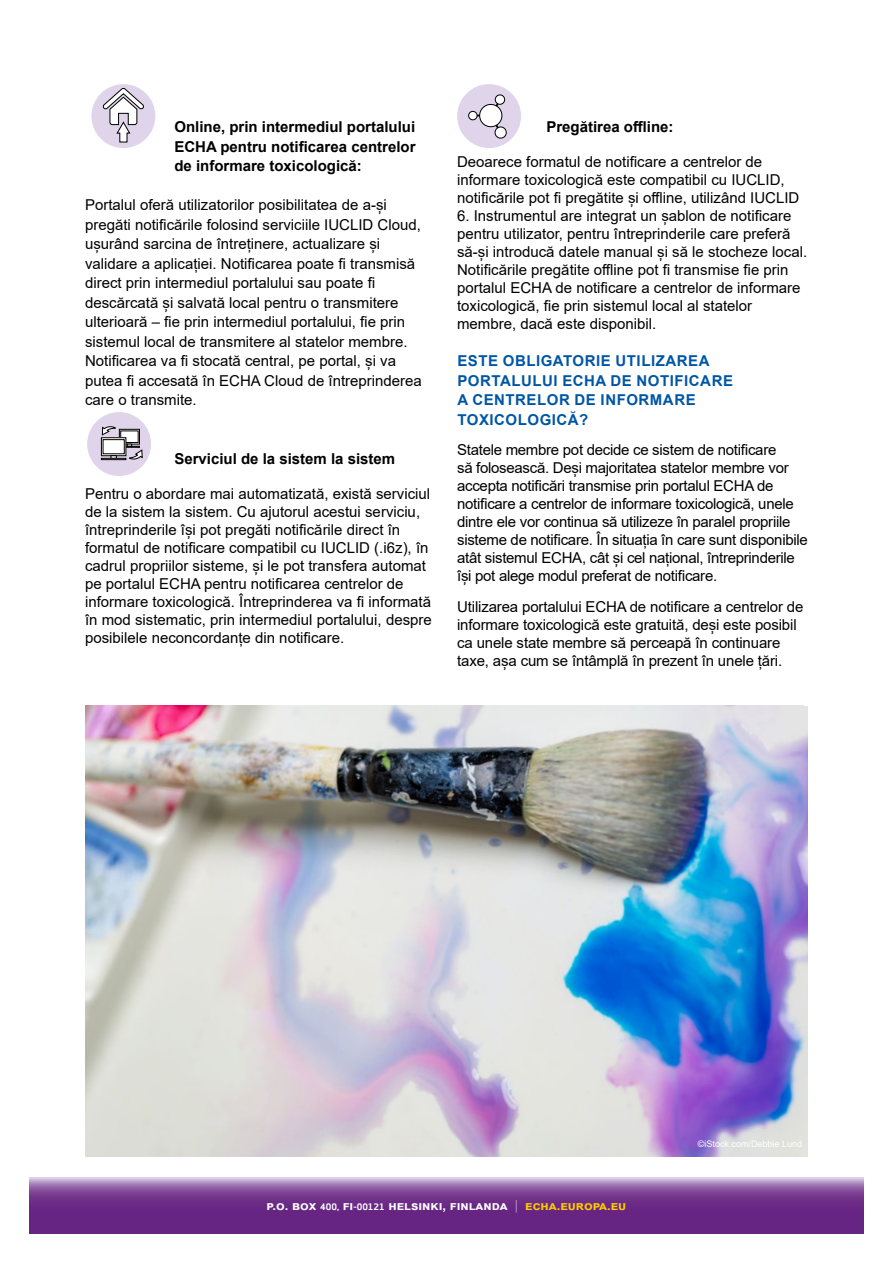
<style>
.page{position:relative;width:893px;height:1263px;background:#fff}
.page>*{position:absolute;margin:0;border:0;box-sizing:border-box;transform-origin:0 0}
.t1{font:15px/18px "Arial";color:#000}
.t2{font:15px/18px "Arial";letter-spacing:-.02em;color:#000}
.t3{font:700 15px/19.5px "Arial";color:#000;text-align:justify}
.t4{font:700 15px/19.5px "Arial";letter-spacing:.035em;color:#0056a4}
.t5{font:700 12.15px "Arial";color:#fff;scale:1.08 1}
.t6{font:9px "Arial";color:#fff}
.s1{font-family:"Apex Sans";font-size:8.7px}
.s2{font-family:"Apex Sans";font-size:8.25px}
.s3{font-family:"Apex Sans";font-weight:300}
.s4{color:#fc0}
</style>
<div class="page">
<svg style="left:30px;top:1178px;width:833px;height:55px;background:#793f92"></svg>
<div style="left:91px;top:84px;width:64px;height:64px;background:#dfd4ea;border-radius:50%"></div>
<svg style="left:103px;top:88px;width:41px;height:54px"></svg>
<div style="left:87px;top:412px;width:64px;height:64px;background:#dfd4ea;border-radius:50%"></div>
<div style="left:119px;top:429px;width:21px;height:15px;border:1px solid #000"></div>
<div style="left:121px;top:431px;width:17px;height:11px;background:#fff"></div>
<div style="left:121px;top:431px;width:17px;height:12px;border:1px solid #000"></div>
<div style="left:101px;top:438px;width:25px;height:18px;border:1px solid #000"></div>
<div style="left:103px;top:440px;width:21px;height:14px;background:#fff"></div>
<div style="left:103px;top:439px;width:21px;height:15px;border:1px solid #000"></div>
<div style="left:101px;top:458px;width:25px;height:2px;border:1px solid #000"></div>
<svg style="left:102px;top:426px;width:14px;height:9px"></svg>
<svg style="left:111px;top:444px;width:31px;height:15px"></svg>
<img style="left:85px;top:706px;width:723px;height:451px">
<div style="left:457px;top:84px;width:64px;height:64px;background:#dfd4ea;border-radius:50%"></div>
<div style="left:480px;top:104px;width:22px;height:23px;background:#fff;border-radius:50%"></div>
<div style="left:479px;top:104px;width:23px;height:23px;border:1px solid #000;border-radius:50%"></div>
<div style="left:495px;top:95px;width:10px;height:9px;background:#fff;border-radius:50%"></div>
<div style="left:495px;top:95px;width:10px;height:9px;border:1px solid #000;border-radius:50%"></div>
<div style="left:495px;top:127px;width:11px;height:11px;background:#fff;border-radius:50%"></div>
<div style="left:495px;top:127px;width:11px;height:11px;border:1px solid #000;border-radius:50%"></div>
<div style="left:469px;top:111px;width:8px;height:9px;background:#fff;border-radius:50%"></div>
<div style="left:468px;top:111px;width:9px;height:9px;border:1px solid #000;border-radius:50%"></div>
<p class="t3" style="left:174px;top:117px;width:243px">Online, prin intermediul portalului ECHA pentru notificarea centrelor de informare toxicologică:</p>
<p class="t1" style="left:85px;top:195px;width:338px;line-height:19.5px">Portalul oferă utilizatorilor posibilitatea de a-și pregăti notificările folosind serviciile IUCLID Cloud, ușurând sarcina de întreținere, actualizare și validare a aplicației. Notificarea poate fi transmisă direct prin intermediul portalului sau poate fi descărcată și salvată local pentru o transmitere ulterioară – fie prin intermediul portalului, fie prin sistemul local de transmitere al statelor membre.<br>Notificarea va fi stocată central, pe portal, și va putea fi accesată în ECHA Cloud de întreprinderea care o transmite.</p>
<p class="t3" style="left:174px;top:449px;width:222px">Serviciul de la sistem la sistem</p>
<p class="t1" style="left:85px;top:484px;width:348px">Pentru o abordare mai automatizată, există serviciul de la sistem la sistem. Cu ajutorul acestui serviciu, întreprinderile își pot pregăti notificările direct în formatul de notificare compatibil cu IUCLID (.i6z), în cadrul propriilor sisteme, și le pot transfera automat pe portalul ECHA pentru notificarea centrelor de informare toxicologică. Întreprinderea va fi informată în mod sistematic, prin intermediul portalului, despre posibilele neconcordanțe din notificare.</p>
<p class="t3" style="left:546px;top:117px;width:129px">Pregătirea offline:</p>
<p class="t1" style="left:457px;top:153px;width:344px">Deoarece formatul de notificare a centrelor de informare toxicologică este compatibil cu IUCLID, notificările pot fi pregătite și offline, utilizând IUCLID</p>
<p class="t1" style="left:457px;top:207px;width:352px">6. Instrumentul are integrat un șablon de notificare pentru utilizator, pentru întreprinderile care preferă să-și introducă datele manual și să le stocheze local.<br>Notificările pregătite offline pot fi transmise fie prin portalul ECHA de notificare a centrelor de informare toxicologică, fie prin sistemul local al statelor membre, dacă este disponibil.</p>
<p class="t4" style="left:457px;top:351px;width:277px">ESTE OBLIGATORIE UTILIZAREA<br>PORTALULUI ECHA DE NOTIFICARE<br>A CENTRELOR DE INFORMARE<br>TOXICOLOGICĂ?</p>
<p class="t2" style="left:457px;top:441px;width:352px">Statele membre pot decide ce sistem de notificare<br>să folosească. Deși majoritatea statelor membre vor accepta notificări transmise prin portalul ECHA de notificare a centrelor de informare toxicologică, unele dintre ele vor continua să utilizeze în paralel propriile sisteme de notificare. În situația în care sunt disponibile atât sistemul ECHA, cât și cel național, întreprinderile își pot alege modul preferat de notificare.</p>
<p class="t1" style="left:457px;top:598px;width:348px">Utilizarea portalului ECHA de notificare a centrelor de informare toxicologică este gratuită, deși este posibil ca unele state membre să perceapă în continuare taxe, așa cum se întâmplă în prezent în unele țări.</p>
<p class="t6" style="left:698px;top:1137px;width:106px">©iStock.com/Debbie Lund</p>
<p class="t5" style="left:267px;top:1197px;width:335px">p.o. box <span class="s1">400,</span> fi<span class="s2">-</span><span class="s1">00121</span> helsinki, finlanda <span class="s3">|</span> <span class="s4">echa.europa.eu</span></p>
</div>
